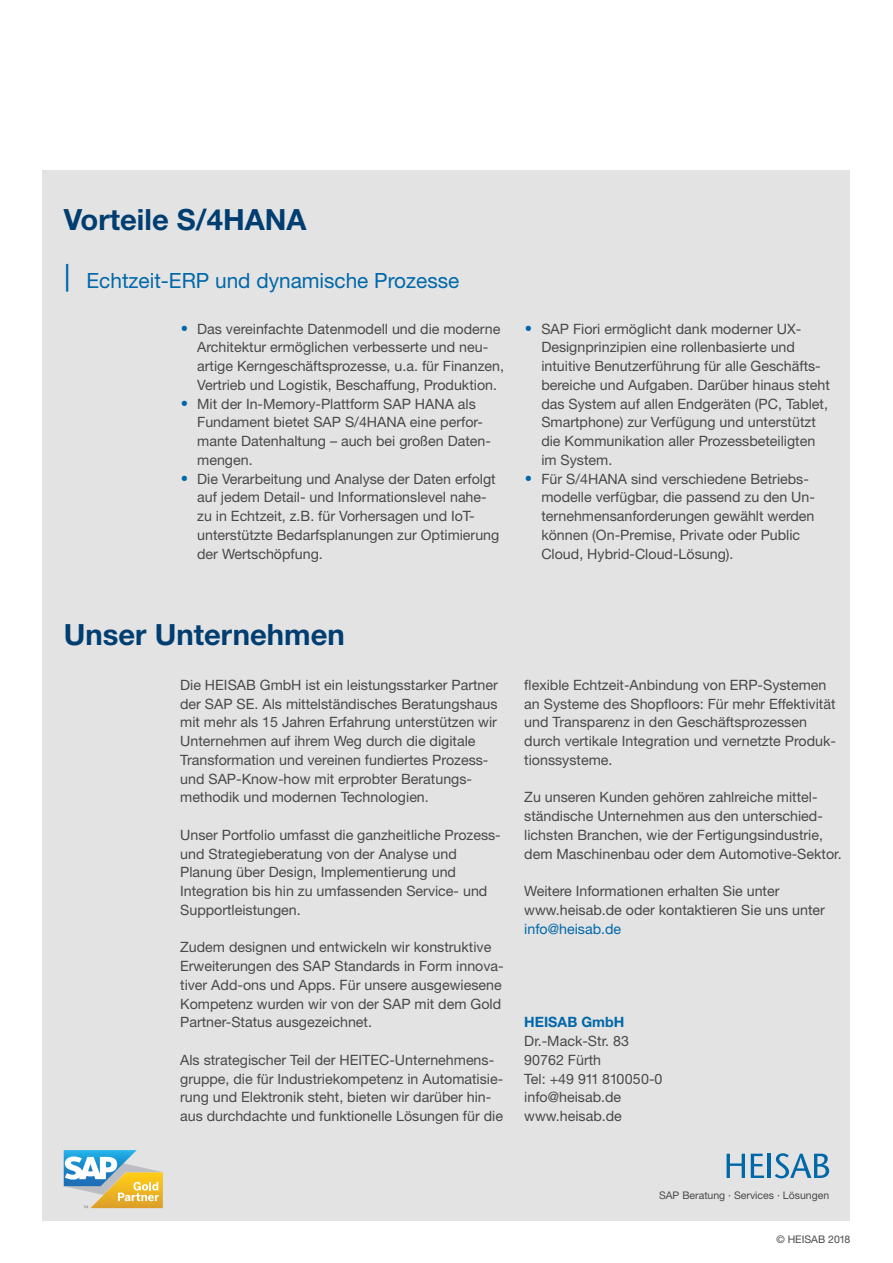
<style>
.page{position:relative;width:893px;height:1263px;background:#fff}
.page>*{position:absolute;margin:0;border:0;box-sizing:border-box;transform-origin:0 0}
.t1{font:700 29.25px "Helvetica Neue";color:#003e72}
.t2{font:21px "Helvetica Neue";color:#0068a9}
.t3{font:14.25px/18.8px "Helvetica Neue";color:#494948}
.t4{font:14.25px "Helvetica Neue";color:#0068a9}
.t5{font:700 14.25px "Helvetica Neue";color:#0068a9}
.t6{font:10.5px "Helvetica Neue";color:#494948}
.s1{font-size:37.05px}
.s2{font-size:24px;color:#0068a9}
</style>
<div class="page">
<div style="left:43px;top:170px;width:807px;height:1050px;background:#e3e3e3"></div>
<svg style="left:727px;top:1154px;width:18px;height:24px"></svg>
<svg style="left:751px;top:1154px;width:13px;height:24px"></svg>
<hr style="left:768px;top:1154px;width:3px;height:24px;background:#0068a9">
<svg style="left:775px;top:1153px;width:54px;height:25px"></svg>
<svg style="left:64px;top:1150px;width:99px;height:58px"></svg>
<h1 class="t1" style="left:64px;top:202px;width:244px">Vorteile S/4HANA</h1>
<h2 class="t2" style="left:64px;top:268px;width:397px"><span class="s1">|</span> Echtzeit-ERP und dynamische Prozesse</h2>
<p class="t3" style="left:197px;top:319px;width:308px;text-indent:-17px"><span class="s2">•</span> Das vereinfachte Datenmodell und die moderne Architektur ermöglichen verbesserte und neu&shy;artige Kerngeschäftsprozesse, u.a. für Finanzen, Vertrieb und Logistik, Beschaffung, Produktion.</p>
<p class="t3" style="left:197px;top:394px;width:295px;text-indent:-17px"><span class="s2">•</span> Mit der In-Memory-Plattform SAP HANA als Fundament bietet SAP S/4HANA eine perfor&shy;mante Datenhaltung – auch bei großen Daten&shy;mengen.</p>
<p class="t3" style="left:197px;top:469px;width:304px;text-indent:-17px"><span class="s2">•</span> Die Verarbeitung und Analyse der Daten erfolgt auf jedem Detail- und Informationslevel nahe&shy;zu in Echtzeit, z.B. für Vorhersagen und IoT&shy;unterstützte Bedarfsplanungen zur Optimierung der Wertschöpfung.</p>
<p class="t3" style="left:541px;top:319px;width:290px;text-indent:-17px"><span class="s2">•</span> SAP Fiori ermöglicht dank moderner UX-Designprinzipien eine rollenbasierte und intuitive Benutzerführung für alle Geschäfts&shy;bereiche und Aufgaben. Darüber hinaus steht das System auf allen Endgeräten (PC, Tablet, Smartphone) zur Verfügung und unterstützt die Kommunikation aller Prozessbeteiligten im System.</p>
<p class="t3" style="left:541px;top:469px;width:275px;text-indent:-17px"><span class="s2">•</span> Für S/4HANA sind verschiedene Betriebs&shy;modelle verfügbar, die passend zu den Un&shy;ternehmensanforderungen gewählt werden können (On-Premise, Private oder Public Cloud, Hybrid-Cloud-Lösung).</p>
<h1 class="t1" style="left:64px;top:617px;width:283px">Unser Unternehmen</h1>
<p class="t3" style="left:180px;top:675px;width:319px">Die HEISAB GmbH ist ein leistungsstarker Partner der SAP SE. Als mittelständisches Beratungshaus mit mehr als 15 Jahren Erfahrung unterstützen wir Unternehmen auf ihrem Weg durch die digitale Transformation und vereinen fundiertes Prozess&shy;und SAP-Know-how mit erprobter Beratungs&shy;methodik und modernen Technologien.</p>
<p class="t3" style="left:180px;top:825px;width:322px">Unser Portfolio umfasst die ganzheitliche Prozess&shy;und Strategieberatung von der Analyse und Planung über Design, Implementierung und Integration bis hin zu umfassenden Service- und Supportleistungen.</p>
<p class="t3" style="left:180px;top:938px;width:325px">Zudem designen und entwickeln wir konstruktive Erweiterungen des SAP Standards in Form innova&shy;tiver Add-ons und Apps. Für unsere ausgewiesene Kompetenz wurden wir von der SAP mit dem Gold Partner-Status ausgezeichnet.</p>
<p class="t3" style="left:180px;top:1050px;width:325px">Als strategischer Teil der HEITEC-Unternehmens&shy;gruppe, die für Industriekompetenz in Automatisie&shy;rung und Elektronik steht, bieten wir darüber hin&shy;aus durchdachte und funktionelle Lösungen für die</p>
<p class="t3" style="left:524px;top:675px;width:313px">flexible Echtzeit-Anbindung von ERP-Systemen an Systeme des Shopfloors: Für mehr Effektivität und Transparenz in den Geschäftsprozessen durch vertikale Integration und vernetzte Produk&shy;tionssysteme.</p>
<p class="t3" style="left:524px;top:788px;width:319px">Zu unseren Kunden gehören zahlreiche mittel&shy;ständische Unternehmen aus den unterschied&shy;lichsten Branchen, wie der Fertigungsindustrie, dem Maschinenbau oder dem Automotive-Sektor.</p>
<p class="t3" style="left:524px;top:881px;width:302px">Weitere Informationen erhalten Sie unter www.heisab.de oder kontaktieren Sie uns unter</p>
<p class="t4" style="left:524px;top:920px;width:98px">info@heisab.de</p>
<p class="t5" style="left:524px;top:1013px;width:101px">HEISAB GmbH</p>
<p class="t3" style="left:524px;top:1031px;width:140px">Dr.-Mack-Str. 83<br>90762 Fürth<br>Tel: +49 911 810050-0 info@heisab.de www.heisab.de</p>
<p class="t6" style="left:659px;top:1189px;width:172px">SAP Beratung · Services · Lösungen</p>
<p class="t6" style="left:776px;top:1232px;width:76px">© HEISAB 2018</p>
</div>
